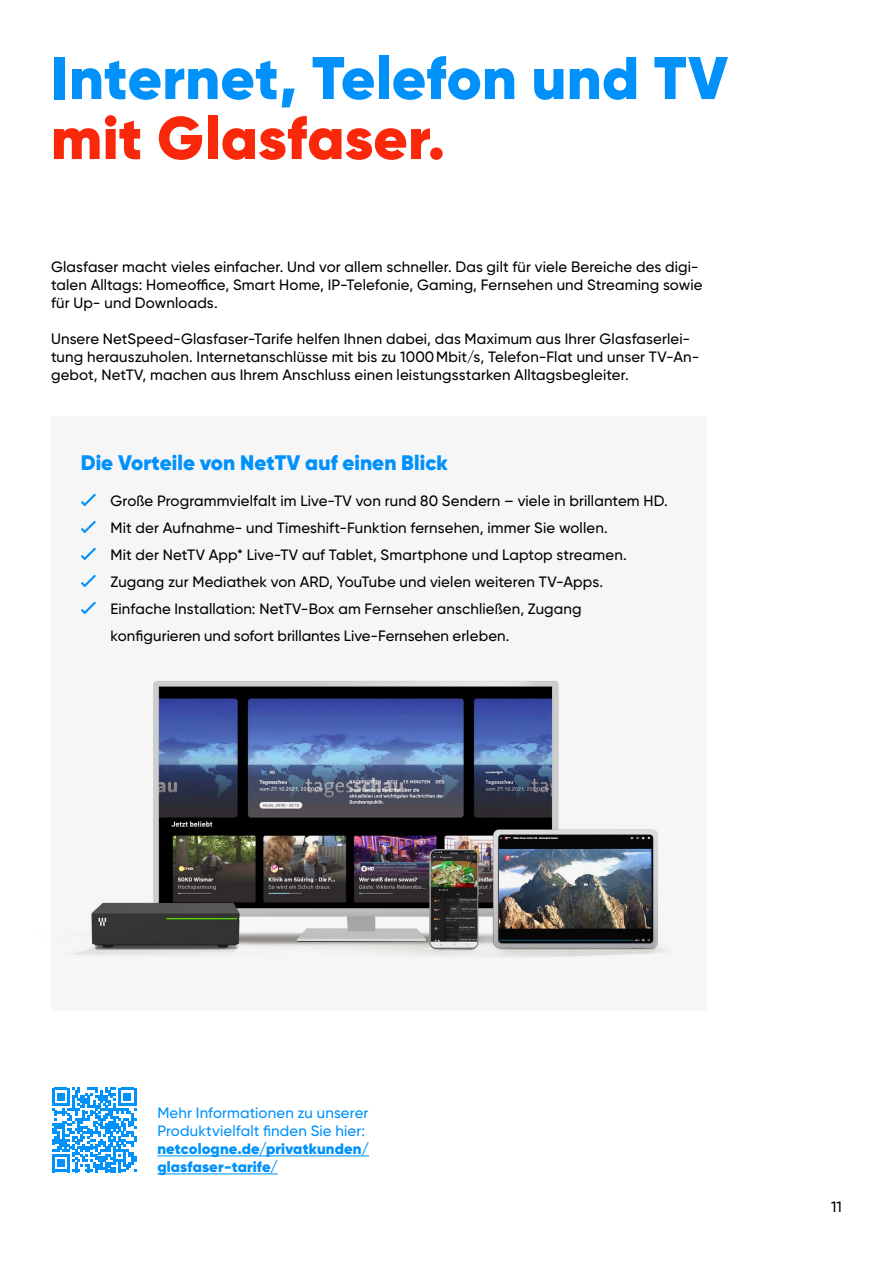
<style>
.page{position:relative;width:893px;height:1263px;background:#fff}
.page>*{position:absolute;margin:0;border:0;box-sizing:border-box;transform-origin:0 0}
.t1{font:900 60px "Gilroy";letter-spacing:.005em;color:#0091fa}
.t2{font:900 60px "Gilroy";letter-spacing:.005em;color:#fa280a}
.t3{font:900 21px "Gilroy";letter-spacing:.005em;color:#0091fa}
.t4{font:500 15px/27px "Gilroy";letter-spacing:.01em;color:#000}
.t5{font:500 15px/18px "Gilroy";letter-spacing:.01em;color:#0091fa}
.t6{font:900 15px/18px "Gilroy";letter-spacing:.01em;color:#0091fa}
</style>
<div class="page">
<div style="left:51px;top:416px;width:656px;height:594px;background:#f6f6f6"></div>
<svg style="left:81px;top:494px;width:15px;height:12px"></svg>
<svg style="left:81px;top:521px;width:15px;height:12px"></svg>
<svg style="left:81px;top:548px;width:15px;height:12px"></svg>
<svg style="left:81px;top:575px;width:15px;height:12px"></svg>
<svg style="left:81px;top:602px;width:15px;height:12px"></svg>
<img style="left:72px;top:681px;width:591px;height:276px">
<svg style="left:52px;top:1088px;width:84px;height:84px"></svg>
<hr style="left:157px;top:1155px;width:212px;height:1px;background:#0091fa">
<hr style="left:157px;top:1173px;width:121px;height:1px;background:#0091fa">
<h1 class="t1" style="left:51px;top:40px;width:678px">Internet, Telefon und TV</h1>
<h1 class="t2" style="left:51px;top:100px;width:395px">mit Glasfaser.</h1>
<p class="t4" style="left:51px;top:258px;width:653px;line-height:18px">Glasfaser macht vieles einfacher. Und vor allem schneller. Das gilt für viele Bereiche des digi&shy;talen Alltags: Homeoffice, Smart Home, IP-Telefonie, Gaming, Fernsehen und Streaming sowie für Up- und Downloads.</p>
<p class="t4" style="left:51px;top:330px;width:650px;line-height:18px">Unsere NetSpeed-Glasfaser-Tarife helfen Ihnen dabei, das Maximum aus Ihrer Glasfaserlei&shy;tung herauszuholen. Internetanschlüsse mit bis zu 1000Mbit/s, Telefon-Flat und unser TV-An&shy;gebot, NetTV, machen aus Ihrem Anschluss einen leistungsstarken Alltagsbegleiter.</p>
<h2 class="t3" style="left:81px;top:450px;width:369px">Die Vorteile von NetTV auf einen Blick</h2>
<p class="t4" style="left:111px;top:487px;width:559px">Große Programmvielfalt im Live-TV von rund 80 Sendern – viele in brillantem HD.<br>Mit der Aufnahme- und Timeshift-Funktion fernsehen, immer Sie wollen.<br>Mit der NetTV App* Live-TV auf Tablet, Smartphone und Laptop streamen.<br>Zugang zur Mediathek von ARD, YouTube und vielen weiteren TV-Apps.<br>Einfache Installation: NetTV-Box am Fernseher anschließen, Zugang konfigurieren und sofort brillantes Live-Fernsehen erleben.</p>
<p class="t5" style="left:157px;top:1104px;width:213px">Mehr Informationen zu unserer<br>Produktvielfalt finden Sie hier:</p>
<p class="t6" style="left:157px;top:1140px;width:213px">netcologne.de/privatkunden/ glasfaser-tarife/</p>
<p class="t4" style="left:831px;top:1193px;width:12px">11</p>
</div>
